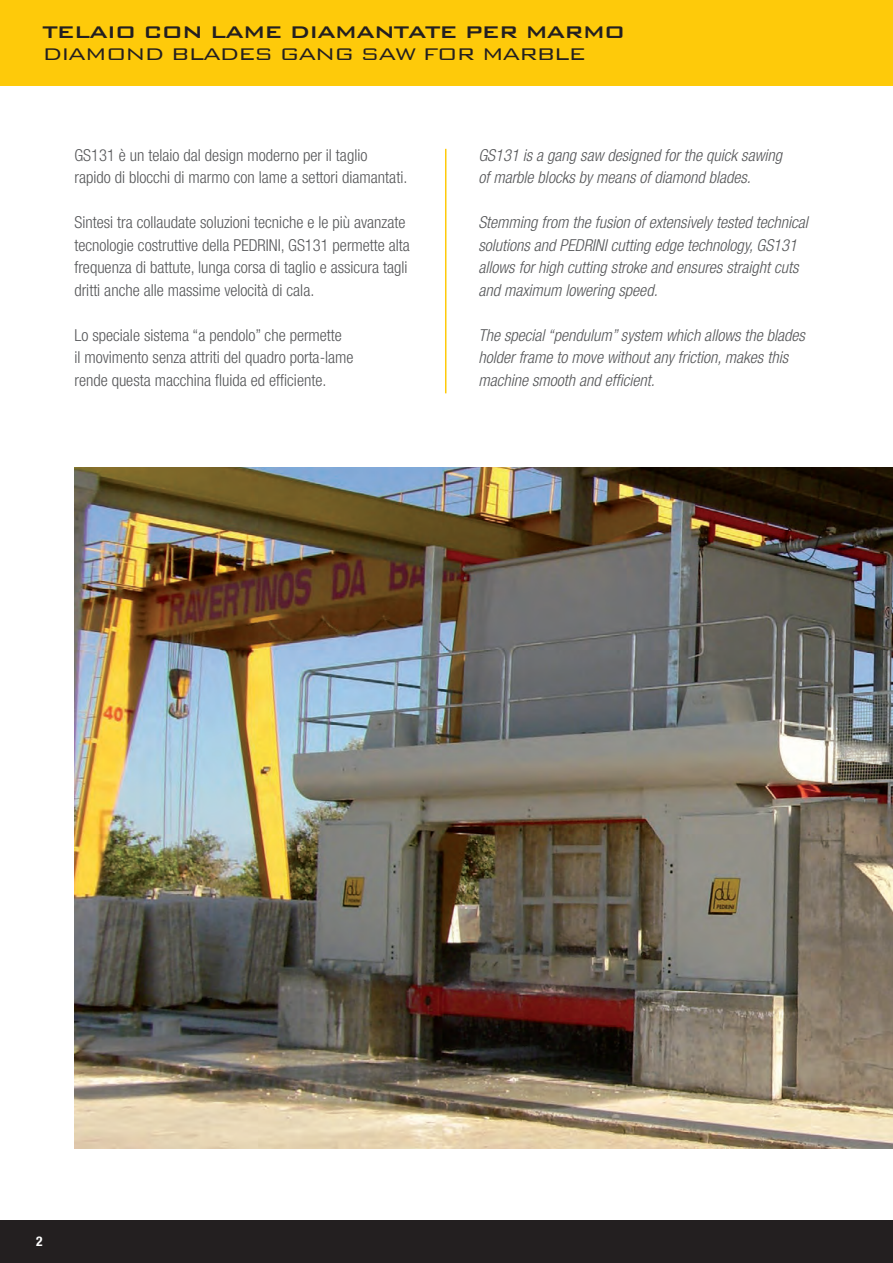
<style>
.page{position:relative;width:893px;height:1263px;background:#fff}
.page>*{position:absolute;margin:0;border:0;box-sizing:border-box;transform-origin:0 0}
.t1{font:500 22.5px "Bank Gothic";letter-spacing:-.06em;color:#231f20;scale:1.1 1}
.t2{font:300 22.5px "Bank Gothic";letter-spacing:-.06em;color:#231f20;scale:1.1 1}
.t3{font:300 condensed 16.5px/22.5px "Helvetica Neue LT Com";color:#57585a}
.t4{font:italic 300 condensed 16.5px/22.5px "Helvetica Neue LT Com";color:#57585a}
.t5{font:700 condensed 13.5px "Helvetica Neue LT Com";color:#fff}
</style>
<div class="page">
<img style="left:74px;top:468px;width:819px;height:680px">
<hr style="left:445px;top:149px;width:1px;height:244px;background:#feca0a">
<div style="left:0;top:0;width:893px;height:85px;background:#feca0a"></div>
<div style="left:0;top:1220px;width:893px;height:43px;background:#231f20"></div>
<h1 class="t1" style="left:43px;top:15px;width:532px">TELAIO CON LAME DIAMANTATE PER MARMO</h1>
<h1 class="t2" style="left:43px;top:37px;width:496px">DIAMOND BLADES GANG SAW FOR MARBLE</h1>
<p class="t3" style="left:74px;top:143px;width:334px">GS131 è un telaio dal design moderno per il taglio rapido di blocchi di marmo con lame a settori diamantati.</p>
<p class="t3" style="left:74px;top:211px;width:337px">Sintesi tra collaudate soluzioni tecniche e le più avanzate tecnologie costruttive della PEDRINI, GS131 permette alta frequenza di battute, lunga corsa di taglio e assicura tagli dritti anche alle massime velocità di cala.</p>
<p class="t3" style="left:74px;top:323px;width:281px">Lo speciale sistema “a pendolo” che permette<br>il movimento senza attriti del quadro porta-lame rende questa macchina fluida ed efficiente.</p>
<p class="t4" style="left:478px;top:143px;width:305px">GS131 is a gang saw designed for the quick sawing of marble blocks by means of diamond blades.</p>
<p class="t4" style="left:478px;top:211px;width:331px">Stemming from the fusion of extensively tested technical solutions and PEDRINI cutting edge technology, GS131 allows for high cutting stroke and ensures straight cuts and maximum lowering speed.</p>
<p class="t4" style="left:478px;top:323px;width:328px">The special “pendulum” system which allows the blades holder frame to move without any friction, makes this machine smooth and efficient.</p>
<p class="t5" style="left:36px;top:1233px;width:8px">2</p>
</div>
